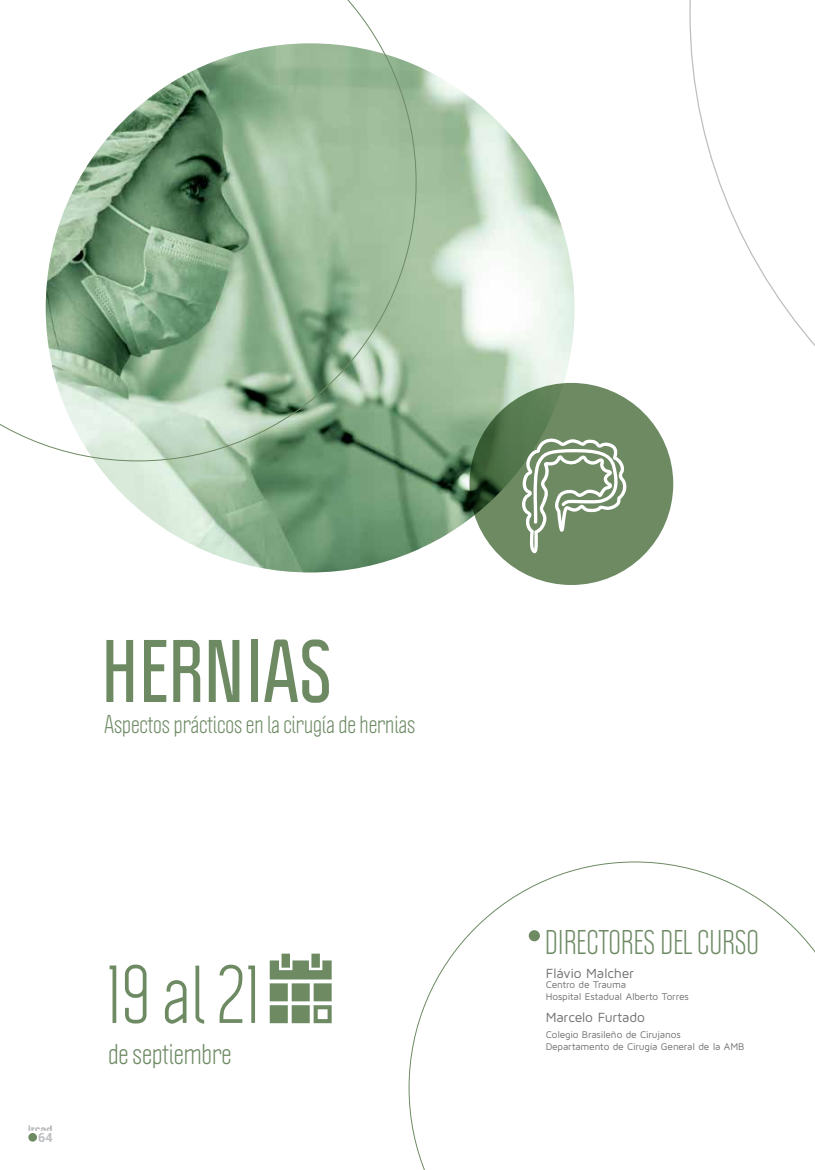
<style>
.page{position:relative;width:815px;height:1170px;background:#fff}
.page>*{position:absolute;margin:0;border:0;box-sizing:border-box;transform-origin:0 0}
.t1{font:700 77.5px "Politica";color:#6d8a63}
.t2{font:75px "Politica";color:#6d8a63}
.t3{font:30px "Politica";color:#6d8a63}
.t4{font:26.25px "Politica";color:#6d8a63}
.t5{font:22.5px "Politica";color:#6d8a63}
.t6{font:13.75px "Maven Pro";letter-spacing:-.015em;color:#6d6e71}
.t7{font:700 12.5px "Roboto";color:#bcbec0}
.t8{font:10px/12px "Maven Pro";letter-spacing:-.015em;color:#6d6e71}
</style>
<div class="page">
<svg style="left:28px;top:1125px;width:24px;height:5px"></svg>
<div style="left:28px;top:1132px;width:9px;height:9px;background:#6d8a63;border-radius:50%"></div>
<svg style="left:689px;top:0;width:126px;height:346px"></svg>
<img style="left:46px;top:43px;width:529px;height:529px;border-radius:264px">
<svg style="left:409px;top:861px;width:406px;height:308px"></svg>
<svg style="left:0;top:0;width:417px;height:461px"></svg>
<svg style="left:469px;top:383px;width:204px;height:202px;background:#63825b"></svg>
<svg style="left:522px;top:438px;width:106px;height:115px"></svg>
<svg style="left:270px;top:953px;width:62px;height:70px"></svg>
<h1 class="t1" style="left:101px;top:621px;width:233px">HERNIAS</h1>
<h3 class="t5" style="left:105px;top:710px;width:312px">Aspectos prácticos en la cirugía de hernias</h3>
<p class="t7" style="left:38px;top:1128px;width:16px">64</p>
<h2 class="t2" style="left:105px;top:946px;width:157px">19 al 21</h2>
<h3 class="t4" style="left:108px;top:1036px;width:125px">de septiembre</h3>
<h3 class="t3" style="left:545px;top:923px;width:216px">DIRECTORES DEL CURSO</h3>
<h3 class="t6" style="left:546px;top:964px;width:90px">Flávio Malcher</h3>
<h3 class="t6" style="left:546px;top:1009px;width:101px">Marcelo Furtado</h3>
<p class="t8" style="left:546px;top:978px;width:145px">Centro de Trauma<br>Hospital Estadual Alberto Torres</p>
<p class="t8" style="left:546px;top:1027px;width:200px">Colegio Brasileño de Cirujanos<br>Departamento de Cirugía General de la AMB</p>
</div>
